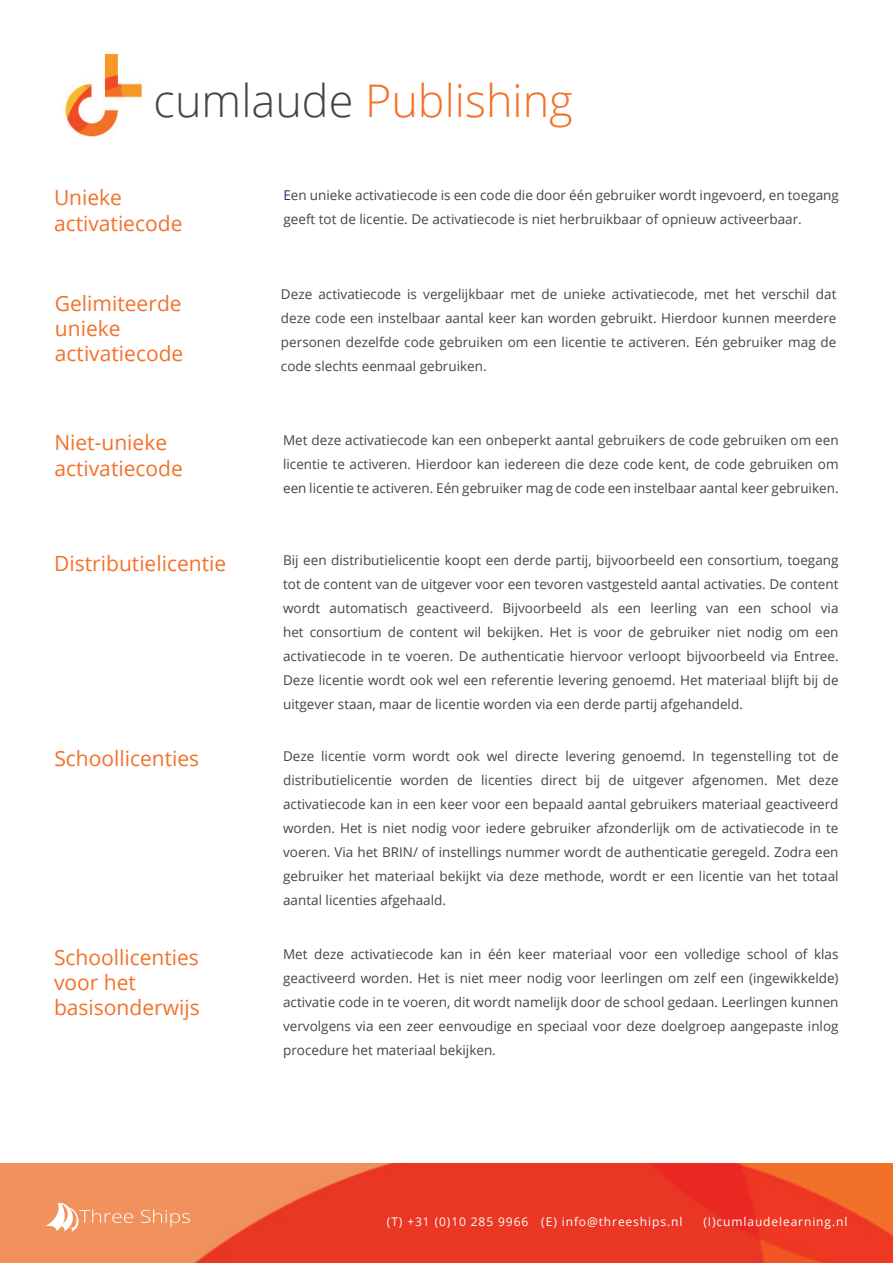
<style>
.page{position:relative;width:893px;height:1263px;background:#fff}
.page>*{position:absolute;margin:0;border:0;box-sizing:border-box;transform-origin:0 0}
.t1{font:300 45px "Open Sans";color:#f37128}
.t2{font:21px/25.2px "Open Sans";color:#f37129}
.t3{font:13.5px/24px "Open Sans";color:#434545;text-align:justify}
.t4{font:12px "Open Sans";letter-spacing:.075em;color:#fff}
.s1{color:#434545}
.s2{color:#1e3369}
</style>
<div class="page">
<img style="left:0;top:1164px;width:893px;height:99px">
<img style="left:65px;top:54px;width:77px;height:84px">
<svg style="left:44px;top:1203px;width:89px;height:31px;background:#f3a57a"></svg>
<svg style="left:141px;top:1209px;width:49px;height:18px"></svg>
<h1 class="t1" style="left:154px;top:70px;width:421px"><span class="s1">cumlaude</span> Publishing</h1>
<h2 class="t2" style="left:54px;top:185px;width:130px">Unieke activatiecode</h2>
<p class="t3" style="left:283px;top:182px;width:557px"><span class="s2">E</span>en unieke activatiecode is een code die door één gebruiker wordt ingevoerd, en toegang geeft tot de licentie. De activatiecode is niet herbruikbaar of opnieuw activeerbaar.</p>
<h2 class="t2" style="left:55px;top:290px;width:130px">Gelimiteerde unieke activatiecode</h2>
<h2 class="t2" style="left:54px;top:430px;width:130px">Niet-unieke activatiecode</h2>
<h2 class="t2" style="left:54px;top:550px;width:174px">Distributielicentie</h2>
<p class="t3" style="left:281px;top:282px;width:557px">Deze activatiecode is vergelijkbaar met de unieke activatiecode, met het verschil dat deze code een instelbaar aantal keer kan worden gebruikt. Hierdoor kunnen meerdere personen dezelfde code gebruiken om een licentie te activeren. Eén gebruiker mag de code slechts eenmaal gebruiken.</p>
<p class="t3" style="left:283px;top:427px;width:557px">Met deze activatiecode kan een onbeperkt aantal gebruikers de code gebruiken om een licentie te activeren. Hierdoor kan iedereen die deze code kent, de code gebruiken om een licentie te activeren. Eén gebruiker mag de code een instelbaar aantal keer gebruiken.</p>
<p class="t3" style="left:283px;top:548px;width:557px">Bij een distributielicentie koopt een derde partij, bijvoorbeeld een consortium, toegang tot de content van de uitgever voor een tevoren vastgesteld aantal activaties. De content wordt automatisch geactiveerd. Bijvoorbeeld als een leerling van een school via het consortium de content wil bekijken. Het is voor de gebruiker niet nodig om een activatiecode in te voeren. De authenticatie hiervoor verloopt bijvoorbeeld via Entree.<br>Deze licentie wordt ook wel een referentie levering genoemd. Het materiaal blijft bij de uitgever staan, maar de licentie worden via een derde partij afgehandeld.</p>
<h2 class="t2" style="left:54px;top:746px;width:146px">Schoollicenties</h2>
<p class="t3" style="left:283px;top:743px;width:557px">Deze licentie vorm wordt ook wel directe levering genoemd. In tegenstelling tot de distributielicentie worden de licenties direct bij de uitgever afgenomen. Met deze activatiecode kan in een keer voor een bepaald aantal gebruikers materiaal geactiveerd worden. Het is niet nodig voor iedere gebruiker afzonderlijk om de activatiecode in te voeren. Via het BRIN/ of instellings nummer wordt de authenticatie geregeld. Zodra een gebruiker het materiaal bekijkt via deze methode, wordt er een licentie van het totaal aantal licenties afgehaald.</p>
<h2 class="t2" style="left:54px;top:944px;width:147px">Schoollicenties voor het basisonderwijs</h2>
<p class="t3" style="left:283px;top:942px;width:557px">Met deze activatiecode kan in één keer materiaal voor een volledige school of klas geactiveerd worden. Het is niet meer nodig voor leerlingen om zelf een (ingewikkelde) activatie code in te voeren, dit wordt namelijk door de school gedaan. Leerlingen kunnen vervolgens via een zeer eenvoudige en speciaal voor deze doelgroep aangepaste inlog procedure het materiaal bekijken.</p>
<p class="t4" style="left:387px;top:1213px;width:297px">(T) +31 (0)10 285 9966 (E) info@threeships.nl</p>
<p class="t4" style="left:703px;top:1213px;width:146px">(I)cumlaudelearning.nl</p>
</div>
